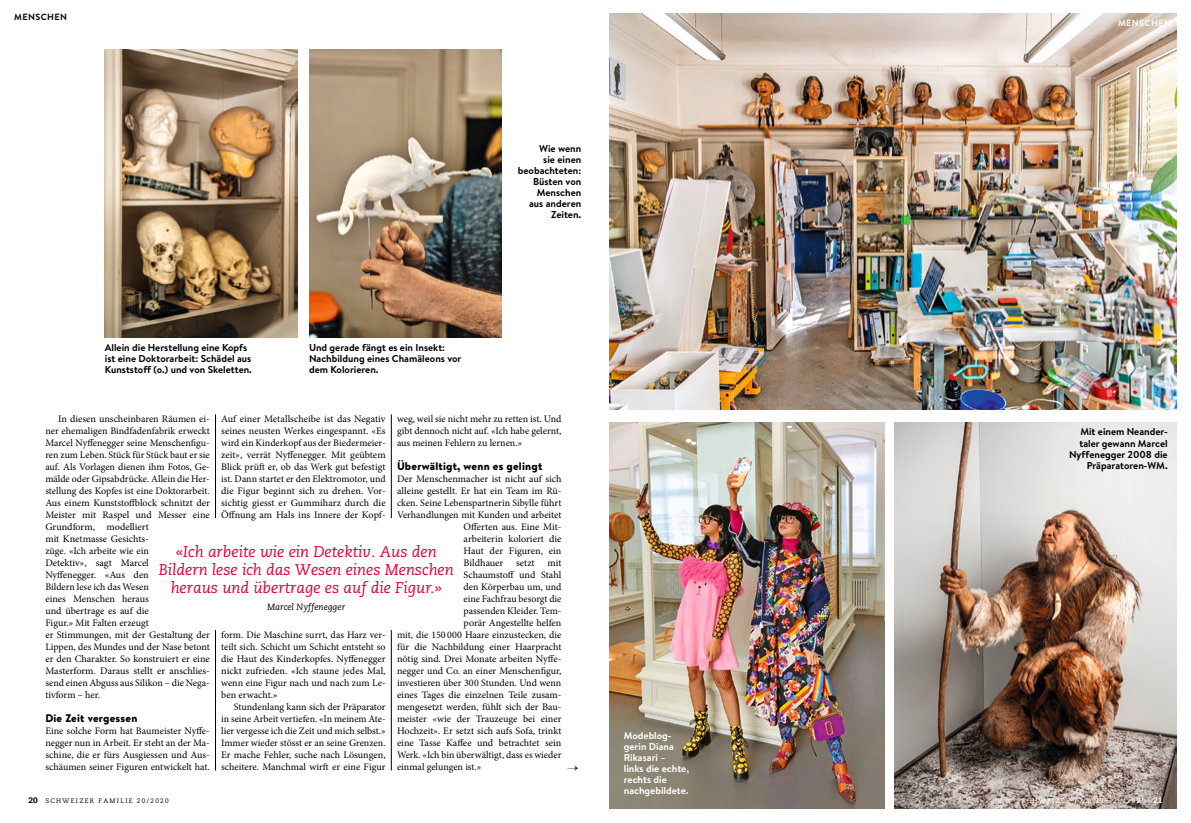
<style>
.page{position:relative;width:1191px;height:823px;background:#fff}
.page>*{position:absolute;margin:0;border:0;box-sizing:border-box;transform-origin:0 0}
.QUOTE_Caeci_15_5pt_x{font:italic 15.5px/17.5px "Caecilia";color:#dd0037;text-align:center}
._230_Zwischentitel_B{font:900 11px "Brandon Text";letter-spacing:.02em;color:#000}
._220_GS3sp_oEinz_x08{font:10px/12px "Minion Pro";color:#000;text-align:justify}
._220_GS3sp_mEinz_x08{font:10px/12px "Minion Pro";color:#000;text-align:justify}
._300_Legende_10pt_x1{font:700 10px/11px "Brandon Text";color:#000}
._300_Legende_10pt_x1-2{font:700 10px/11px "Brandon Text";color:#fff}
._220_GS3sp_mEinz_x08-2{font:italic 9px "Caecilia";letter-spacing:-.005em;color:#000}
.t1{font:700 9px "Brandon Grotesque";letter-spacing:.04em;color:#000}
.RUBRIKTITEL_klein_Br{font:700 9px "Brandon Grotesque";letter-spacing:.04em;color:#fff}
.PAGINA_8pt_Zahl_x08{font:800 8px "Caecilia";color:#fff}
.t2{font:6.5px "Caecilia";letter-spacing:.2em;color:#000}
.PAGINA_6_5pt_Text_x0{font:6.5px "Caecilia";letter-spacing:.2em;color:#fff}
.s1{font-weight:800;font-size:8px}
</style>
<div class="page">
<img style="left:894px;top:422px;width:282px;height:386px">
<img style="left:105px;top:49px;width:193px;height:289px">
<img style="left:309px;top:49px;width:193px;height:289px">
<hr style="left:391px;top:414px;width:1px;height:104px;background:#000">
<hr style="left:391px;top:629px;width:1px;height:141px;background:#000">
<hr style="left:215px;top:414px;width:1px;height:104px;background:#000">
<hr style="left:215px;top:629px;width:1px;height:141px;background:#000">
<img style="left:609px;top:14px;width:567px;height:395px">
<img style="left:609px;top:422px;width:275px;height:386px">
<p class="t1" style="left:14px;top:11px;width:54px">MENSCHEN</p>
<p class="_300_Legende_10pt_x1" style="left:518px;top:143px;width:65px;text-align:right">Wie wenn<br>sie einen beobachteten:<br>Büsten von<br>Menschen<br>aus anderen<br>Zeiten.</p>
<p class="_300_Legende_10pt_x1" style="left:105px;top:342px;width:149px">Allein die Herstellung eine Kopfs ist eine Doktorarbeit: Schädel aus<br>Kunststoff (o.) und von Skeletten.</p>
<p class="_300_Legende_10pt_x1" style="left:309px;top:342px;width:154px">Und gerade fängt es ein Insekt:<br>Nachbildung eines Chamäleons vor dem Kolorieren.</p>
<p class="_220_GS3sp_mEinz_x08" style="left:45px;top:412px;width:166px;text-align:left;text-indent:13px">In diesen unscheinbaren Räumen ei&shy;ner ehemaligen Bindfadenfabrik erweckt<br>Marcel Nyffenegger seine Menschenfigu&shy;ren zum Leben. Stück für Stück baut er sie auf. Als Vorlagen dienen ihm Fotos, Ge&shy;mälde oder Gipsabdrücke. Allein die Her&shy;stellung des Kopfes ist eine Doktorarbeit.<br>Aus einem Kunststoffblock schnitzt der<br>Meister mit Raspel und Messer eine<br>Grundform, modelliert<br>mit Knetmasse Gesichts-<br>züge. «Ich arbeite wie ein<br>Detektiv», sagt Marcel<br>Nyffenegger. «Aus den<br>Bildern lese ich das Wesen<br>eines Menschen heraus<br>und übertrage es auf die<br>Figur.» Mit Falten erzeugt<br>er Stimmungen, mit der Gestaltung der<br>Lippen, des Mundes und der Nase betont er den Charakter. So konstruiert er eine<br>Masterform. Daraus stellt er anschlies&shy;send einen Abguss aus Silikon – die Nega&shy;tivform – her.</p>
<p class="_230_Zwischentitel_B" style="left:45px;top:710px;width:94px">Die Zeit vergessen</p>
<p class="_220_GS3sp_oEinz_x08" style="left:45px;top:724px;width:166px">Eine solche Form hat Baumeister Nyffe&shy;negger nun in Arbeit. Er steht an der Ma&shy;schine, die er fürs Ausgiessen und Aus&shy;schäumen seiner Figuren entwickelt hat.</p>
<p class="_220_GS3sp_oEinz_x08" style="left:221px;top:412px;width:166px">Auf einer Metallscheibe ist das Negativ seines neusten Werkes eingespannt. «Es wird ein Kinderkopf aus der Biedermeier&shy;zeit», verrät Nyffenegger. Mit geübtem Blick prüft er, ob das Werk gut befestigt ist. Dann startet er den Elektromotor, und die Figur beginnt sich zu drehen. Vor&shy;sichtig giesst er Gummiharz durch die Öffnung am Hals ins Innere der Kopf-</p>
<p class="_220_GS3sp_mEinz_x08" style="left:397px;top:412px;width:166px">weg, weil sie nicht mehr zu retten ist. Und gibt dennoch nicht auf. «Ich habe gelernt, aus meinen Fehlern zu lernen.»</p>
<p class="_230_Zwischentitel_B" style="left:397px;top:458px;width:147px">Überwältigt, wenn es gelingt</p>
<p class="_220_GS3sp_oEinz_x08" style="left:397px;top:472px;width:166px">Der Menschenmacher ist nicht auf sich</p>
<p class="_220_GS3sp_oEinz_x08" style="left:397px;top:484px;width:166px">alleine gestellt. Er hat ein Team im Rü-</p>
<p class="_220_GS3sp_oEinz_x08" style="left:397px;top:496px;width:166px">cken. Seine Lebenspartnerin Sibylle führt</p>
<p class="_220_GS3sp_oEinz_x08" style="left:397px;top:508px;width:166px">Verhandlungen mit Kunden und arbeitet</p>
<p class="_220_GS3sp_oEinz_x08" style="left:463px;top:520px;width:99px">Offerten aus. Eine Mit-</p>
<p class="_220_GS3sp_oEinz_x08" style="left:463px;top:532px;width:99px">arbeiterin koloriert die</p>
<p class="_220_GS3sp_oEinz_x08" style="left:463px;top:544px;width:99px">Haut der Figuren, ein</p>
<p class="_220_GS3sp_oEinz_x08" style="left:463px;top:556px;width:41px">Bildhauer</p>
<p class="_220_GS3sp_oEinz_x08" style="left:516px;top:556px;width:20px">setzt</p>
<p class="_220_GS3sp_oEinz_x08" style="left:547px;top:556px;width:16px">mit</p>
<p class="_220_GS3sp_oEinz_x08" style="left:463px;top:568px;width:99px">Schaumstoff und Stahl</p>
<p class="_220_GS3sp_oEinz_x08" style="left:463px;top:580px;width:99px">den Körperbau um, und</p>
<p class="_220_GS3sp_oEinz_x08" style="left:463px;top:592px;width:99px">eine Fachfrau besorgt die</p>
<p class="_220_GS3sp_oEinz_x08" style="left:463px;top:604px;width:99px">passenden Kleider. Tem-</p>
<p class="_220_GS3sp_oEinz_x08" style="left:463px;top:616px;width:99px">porär Angestellte helfen</p>
<p class="_220_GS3sp_oEinz_x08" style="left:397px;top:628px;width:166px">mit, die 150 000 Haare einzustecken, die</p>
<p class="_220_GS3sp_oEinz_x08" style="left:397px;top:640px;width:166px">für die Nachbildung einer Haarpracht</p>
<p class="_220_GS3sp_oEinz_x08" style="left:397px;top:652px;width:166px">nötig sind. Drei Monate arbeiten Nyffe-</p>
<p class="_220_GS3sp_oEinz_x08" style="left:397px;top:664px;width:166px">negger und Co. an einer Menschenfigur,</p>
<p class="_220_GS3sp_oEinz_x08" style="left:397px;top:676px;width:166px">investieren über 300 Stunden. Und wenn</p>
<p class="_220_GS3sp_oEinz_x08" style="left:397px;top:688px;width:166px">eines Tages die einzelnen Teile zusam-</p>
<p class="_220_GS3sp_oEinz_x08" style="left:397px;top:700px;width:166px">mengesetzt werden, fühlt sich der Bau-</p>
<p class="_220_GS3sp_oEinz_x08" style="left:397px;top:712px;width:166px">meister «wie der Trauzeuge bei einer</p>
<p class="_220_GS3sp_oEinz_x08" style="left:397px;top:724px;width:166px">Hochzeit». Er setzt sich aufs Sofa, trinkt</p>
<p class="_220_GS3sp_oEinz_x08" style="left:397px;top:736px;width:166px">eine Tasse Kaffee und betrachtet sein</p>
<p class="_220_GS3sp_oEinz_x08" style="left:397px;top:748px;width:166px">Werk. «Ich bin überwältigt, dass es wieder</p>
<p class="_220_GS3sp_oEinz_x08" style="left:397px;top:760px;width:86px">einmal gelungen ist.»</p>
<p class="QUOTE_Caeci_15_5pt_x" style="left:159px;top:543px;width:296px">«Ich arbeite wie ein Detektiv. Aus den<br>Bildern lese ich das Wesen eines Menschen heraus und übertrage es auf die Figur.»</p>
<p class="_220_GS3sp_mEinz_x08-2" style="left:267px;top:601px;width:80px">Marcel Nyffenegger</p>
<p class="_220_GS3sp_oEinz_x08" style="left:221px;top:628px;width:166px">form. Die Maschine surrt, das Harz ver&shy;teilt sich. Schicht um Schicht entsteht so die Haut des Kinderkopfes. Nyffenegger nickt zufrieden. «Ich staune jedes Mal, wenn eine Figur nach und nach zum Le&shy;ben erwacht.»</p>
<p class="_220_GS3sp_mEinz_x08" style="left:221px;top:700px;width:166px;text-indent:13px">Stundenlang kann sich der Präparator in seine Arbeit vertiefen. «In meinem Ate&shy;lier vergesse ich die Zeit und mich selbst.» Immer wieder stösst er an seine Grenzen.<br>Er mache Fehler, suche nach Lösungen, scheitere. Manchmal wirft er eine Figur</p>
<p class="t2" style="left:28px;top:796px;width:142px"><span class="s1">20</span> SCHWEIZER FAMILIE 20/2020</p>
<p class="_300_Legende_10pt_x1-2" style="left:624px;top:729px;width:67px">Modeblog&shy;gerin Diana<br>Rikasari –<br>links die echte, rechts die nachgebildete.</p>
<p class="RUBRIKTITEL_klein_Br" style="left:1118px;top:17px;width:54px">MENSCHEN</p>
<p class="_300_Legende_10pt_x1" style="left:1069px;top:426px;width:100px;text-align:right">Mit einem Neander&shy;taler gewann Marcel<br>Nyffenegger 2008 die<br>Präparatoren-WM.</p>
<p class="PAGINA_6_5pt_Text_x0" style="left:1021px;top:796px;width:126px">SCHWEIZER FAMILIE 20/2020</p>
<p class="PAGINA_8pt_Zahl_x08" style="left:1153px;top:794px;width:11px">21</p>
</div>
